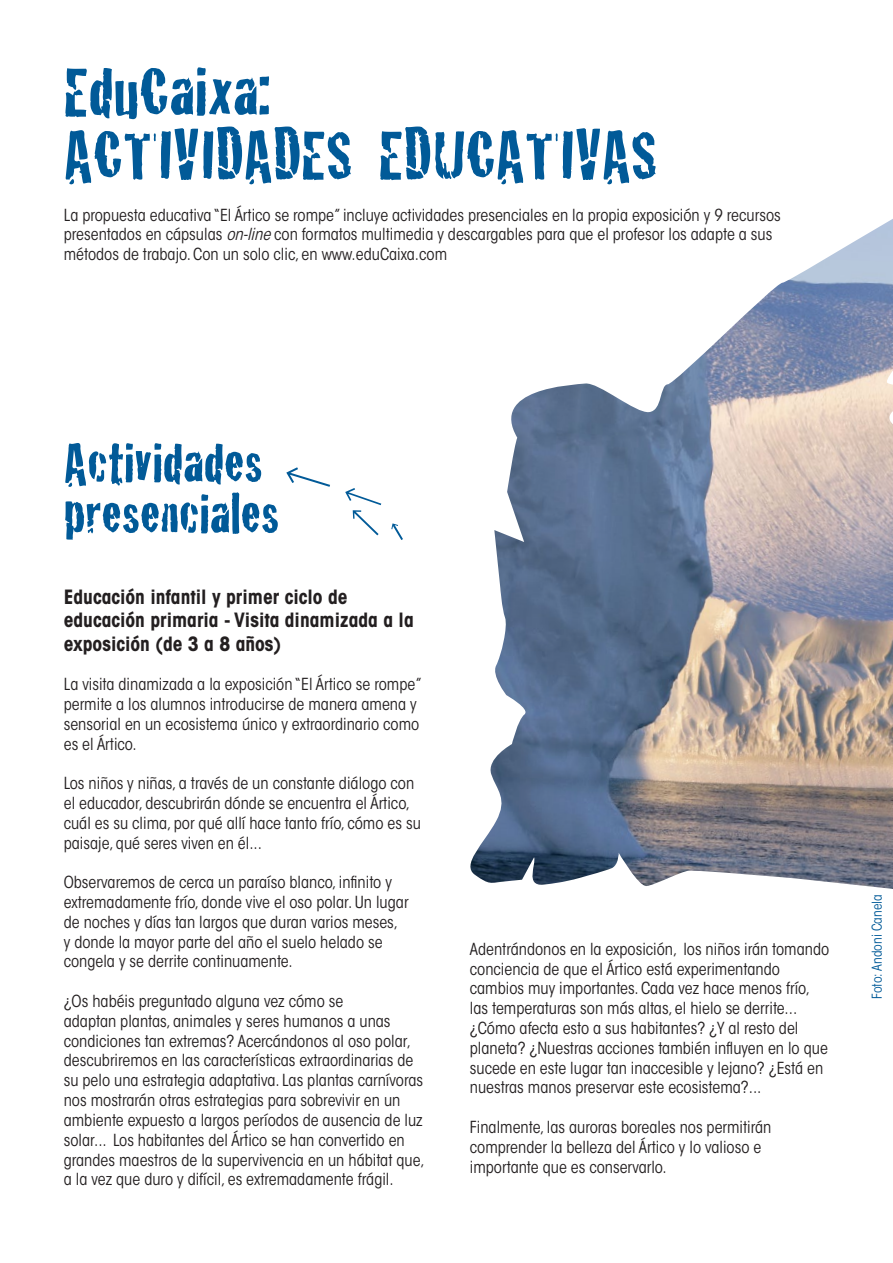
<style>
.page{position:relative;width:893px;height:1263px;background:#fff}
.page>*{position:absolute;margin:0;border:0;box-sizing:border-box;transform-origin:0 0}
.t1{font:71.4px/63px "Cracked";color:#015a98}
.t2{font:57.75px/51px "Cracked";color:#015a98}
.t3{font:700 condensed 19.5px/23.4px "ITC Avant Garde Std";color:#231f20}
.t4{font:condensed 16.5px/19.8px "ITC Avant Garde Std";color:#231f20}
.t5{font:condensed 13.5px "ITC Avant Garde Std";color:#015a98}
.s1{font-style:italic}
</style>
<div class="page">
<svg style="left:345px;top:488px;width:36px;height:47px"></svg>
<svg style="left:286px;top:467px;width:44px;height:20px"></svg>
<svg style="left:391px;top:523px;width:12px;height:17px"></svg>
<img style="left:470px;top:219px;width:423px;height:670px">
<h1 class="t1" style="left:64px;top:56px;width:595px">EduCaixa:<br>ACTIVIDADES EDUCATIVAS</h1>
<p class="t4" style="left:64px;top:205px;width:719px">La propuesta educativa “El Ártico se rompe” incluye actividades presenciales en la propia exposición y 9 recursos presentados en cápsulas <span class="s1">on-line</span>con formatos multimedia y descargables para que el profesor los adapte a sus métodos de trabajo. Con un solo clic, en www.eduCaixa.com</p>
<h2 class="t2" style="left:64px;top:434px;width:217px">Actividades presenciales</h2>
<p class="t3" style="left:64px;top:585px;width:351px">Educación infantil y primer ciclo de educación primaria - Visita dinamizada a la exposición (de 3 a 8 años)</p>
<p class="t4" style="left:64px;top:674px;width:360px">La visita dinamizada a la exposición “El Ártico se rompe” permite a los alumnos introducirse de manera amena y sensorial en un ecosistema único y extraordinario como es el Ártico.</p>
<p class="t4" style="left:64px;top:773px;width:359px">Los niños y niñas, a través de un constante diálogo con el educador, descubrirán dónde se encuentra el Ártico, cuál es su clima, por qué allí hace tanto frío, cómo es su paisaje, qué seres viven en él...</p>
<p class="t4" style="left:64px;top:872px;width:346px">Observaremos de cerca un paraíso blanco, infinito y extremadamente frío, donde vive el oso polar. Un lugar de noches y días tan largos que duran varios meses, y donde la mayor parte del año el suelo helado se congela y se derrite continuamente.</p>
<p class="t4" style="left:64px;top:991px;width:362px">¿Os habéis preguntado alguna vez cómo se<br>adaptan plantas, animales y seres humanos a unas condiciones tan extremas? Acercándonos al oso polar, descubriremos en las características extraordinarias de su pelo una estrategia adaptativa. Las plantas carnívoras nos mostrarán otras estrategias para sobrevivir en un ambiente expuesto a largos períodos de ausencia de luz solar... Los habitantes del Ártico se han convertido en grandes maestros de la supervivencia en un hábitat que, a la vez que duro y difícil, es extremadamente frágil.</p>
<p class="t4" style="left:470px;top:939px;width:361px">Adentrándonos en la exposición, los niños irán tomando conciencia de que el Ártico está experimentando cambios muy importantes. Cada vez hace menos frío, las temperaturas son más altas, el hielo se derrite... ¿Cómo afecta esto a sus habitantes? ¿Y al resto del planeta? ¿Nuestras acciones también influyen en lo que sucede en este lugar tan inaccesible y lejano? ¿Está en nuestras manos preservar este ecosistema?...</p>
<p class="t4" style="left:470px;top:1117px;width:303px">Finalmente, las auroras boreales nos permitirán comprender la belleza del Ártico y lo valioso e importante que es conservarlo.</p>
<p class="t5" style="left:869px;top:999px;width:106px;rotate:-90deg">Foto: Andoni Canela</p>
</div>
